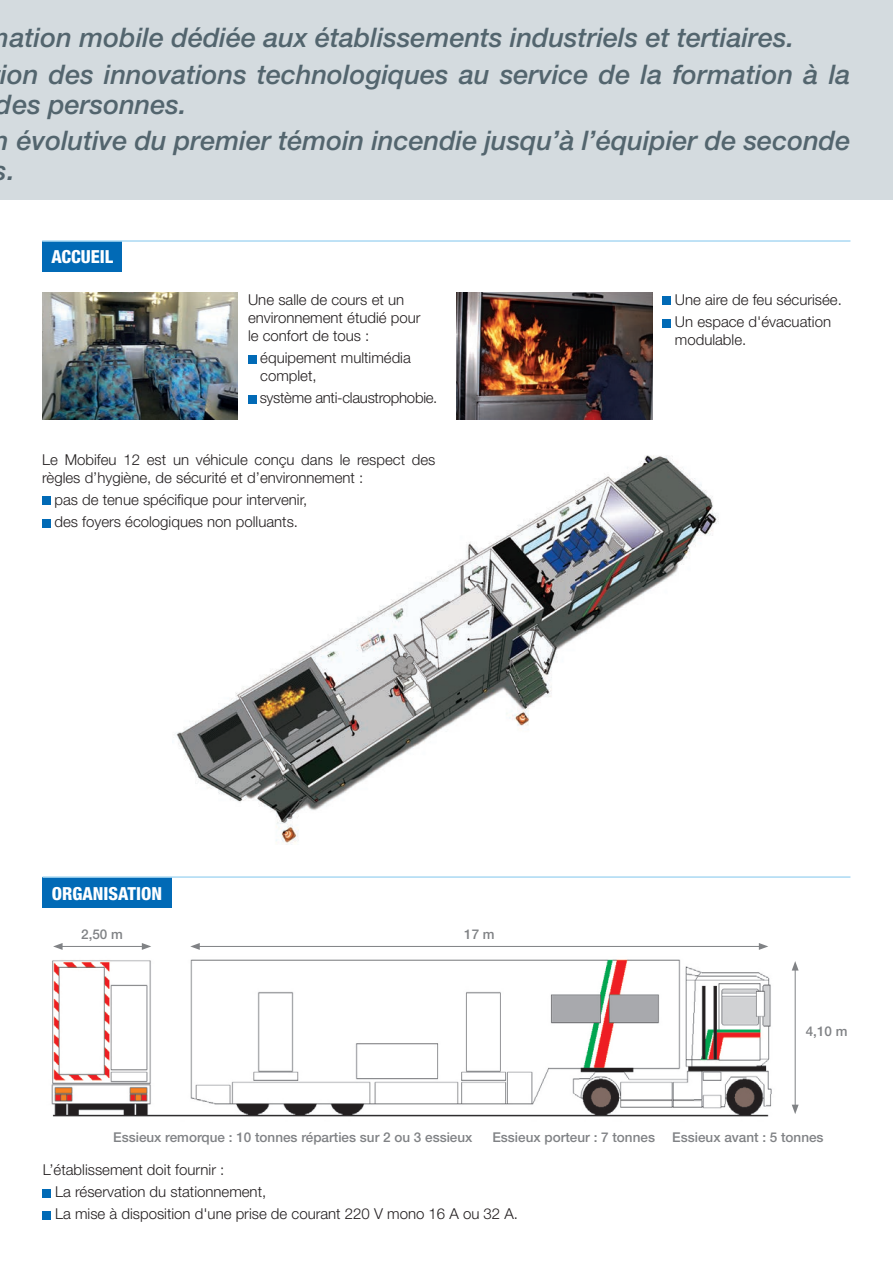
<style>
.page{position:relative;width:893px;height:1263px;background:#fff}
.page>*{position:absolute;margin:0;border:0;box-sizing:border-box;transform-origin:0 0}
.t1{font:italic 500 27px/36.3px "Helvetica Neue LT Pro";color:#53656e}
.t2{font:800 condensed 18px "Helvetica Neue LT Pro";color:#fff}
.t3{font:300 15px/22.2px "Helvetica Neue LT Pro";color:#231f20}
.t4{font:300 15px "Helvetica Neue LT Pro";letter-spacing:-.02em;color:#231f20}
.t5{font:500 13.5px "Helvetica Neue LT Pro";color:#808285}
</style>
<div class="page">
<div style="left:0;top:0;width:893px;height:200px;background:#d4dbdf"></div>
<div style="left:43px;top:877px;width:129px;height:31px;background:#016ab6"></div>
<hr style="left:43px;top:876px;width:807px;height:2px;background:#aad9f3">
<div style="left:43px;top:1189px;width:8px;height:8px;background:#016ab6"></div>
<div style="left:43px;top:1211px;width:8px;height:8px;background:#016ab6"></div>
<img style="left:176px;top:455px;width:543px;height:388px">
<img style="left:42px;top:292px;width:196px;height:128px">
<img style="left:457px;top:292px;width:195px;height:128px">
<div style="left:42px;top:241px;width:80px;height:31px;background:#016ab6"></div>
<hr style="left:42px;top:240px;width:808px;height:2px;background:#aad9f3">
<div style="left:248px;top:355px;width:8px;height:8px;background:#016ab6"></div>
<div style="left:248px;top:395px;width:8px;height:8px;background:#016ab6"></div>
<div style="left:663px;top:297px;width:8px;height:8px;background:#016ab6"></div>
<div style="left:663px;top:319px;width:8px;height:8px;background:#016ab6"></div>
<div style="left:42px;top:497px;width:8px;height:8px;background:#016ab6"></div>
<div style="left:42px;top:519px;width:8px;height:8px;background:#016ab6"></div>
<img style="left:51px;top:959px;width:721px;height:158px">
<hr style="left:60px;top:946px;width:84px;height:1px;background:#808285">
<svg style="left:53px;top:943px;width:10px;height:7px"></svg>
<svg style="left:142px;top:943px;width:9px;height:7px"></svg>
<hr style="left:795px;top:968px;width:1px;height:139px;background:#808285">
<svg style="left:792px;top:961px;width:7px;height:9px"></svg>
<svg style="left:792px;top:1105px;width:7px;height:9px"></svg>
<hr style="left:197px;top:946px;width:564px;height:1px;background:#808285">
<svg style="left:190px;top:943px;width:10px;height:7px"></svg>
<svg style="left:759px;top:943px;width:9px;height:7px"></svg>
<h1 class="t1" style="left:1px;top:19px;width:851px;text-indent:9px">ation mobile dédiée aux établissements industriels et tertiaires.<br>ion des innovations technologiques au service de la formation à la</h1>
<h1 class="t1" style="left:-6px;top:86px;width:858px">des personnes.<br>n évolutive du premier témoin incendie jusqu’à l’équipier de seconde</h1>
<h1 class="t1" style="left:-6px;top:152px;width:23px">s.</h1>
<p class="t2" style="left:52px;top:246px;width:63px">ACCUEIL</p>
<p class="t3" style="left:248px;top:290px;width:174px;line-height:18px">Une salle de cours et un environnement étudié pour le confort de tous :</p>
<p class="t3" style="left:260px;top:348px;width:152px;line-height:18px">équipement multimédia complet,</p>
<p class="t4" style="left:260px;top:389px;width:179px">système anti-claustrophobie.</p>
<p class="t3" style="left:42px;top:450px;width:395px;line-height:18px">Le Mobifeu 12 est un véhicule conçu dans le respect des règles d’hygiène, de sécurité et d’environnement :</p>
<p class="t3" style="left:54px;top:488px;width:254px">pas de tenue spécifique pour intervenir, des foyers écologiques non polluants.</p>
<p class="t2" style="left:52px;top:882px;width:112px">ORGANISATION</p>
<p class="t5" style="left:81px;top:926px;width:43px">2,50 m</p>
<p class="t5" style="left:464px;top:926px;width:32px">17 m</p>
<p class="t3" style="left:675px;top:288px;width:169px">Une aire de feu sécurisée.<br>Un espace d'évacuation</p>
<p class="t3" style="left:675px;top:328px;width:73px">modulable.</p>
<p class="t5" style="left:806px;top:1023px;width:43px">4,10 m</p>
<p class="t5" style="left:113px;top:1129px;width:361px">Essieux remorque : 10 tonnes réparties sur 2 ou 3 essieux</p>
<p class="t5" style="left:492px;top:1129px;width:164px">Essieux porteur : 7 tonnes</p>
<p class="t5" style="left:672px;top:1129px;width:153px">Essieux avant : 5 tonnes</p>
<p class="t3" style="left:55px;top:1158px;width:464px;text-indent:-12px">L’établissement doit fournir :<br>La réservation du stationnement,<br>La mise à disposition d'une prise de courant 220 V mono 16 A ou 32 A.</p>
</div>
